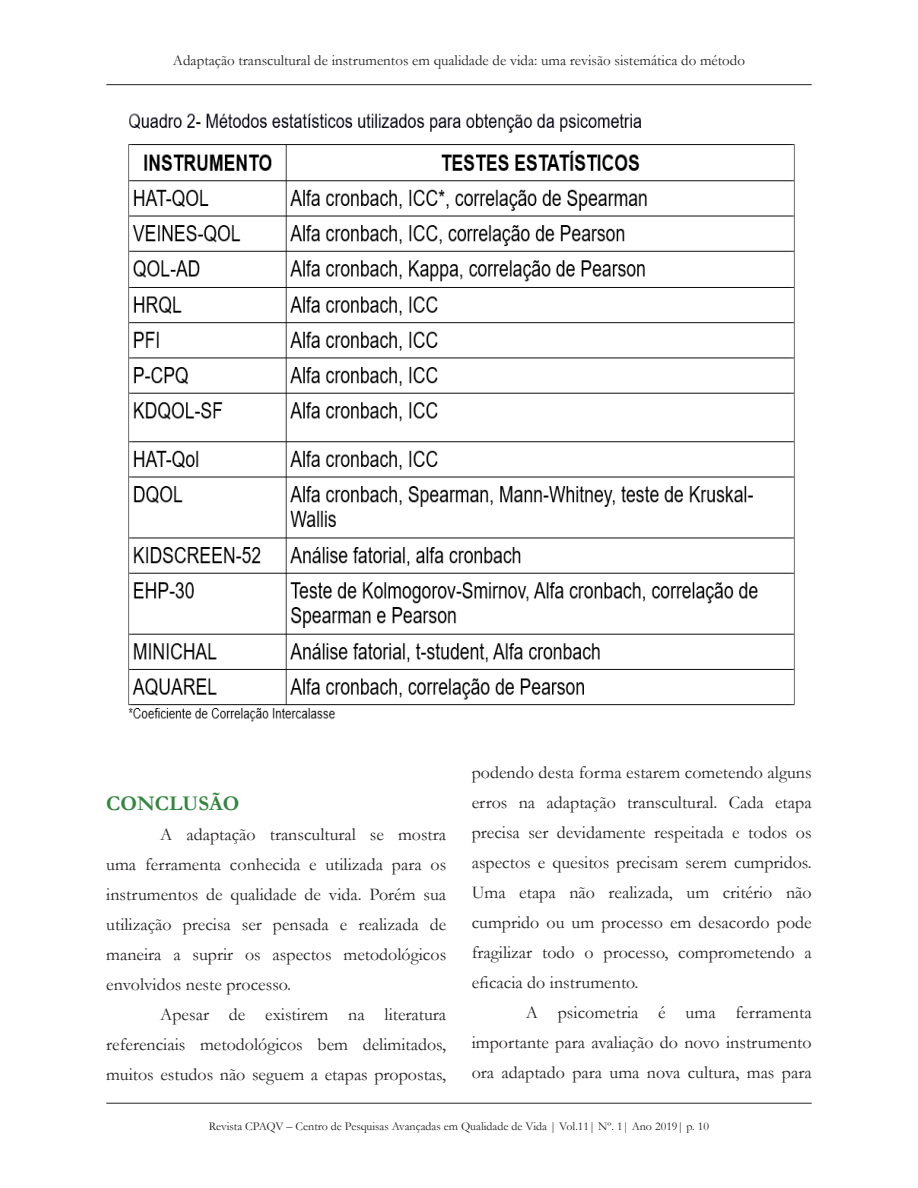
<style>
.page{position:relative;width:918px;height:1188px;background:#fff}
.page>*{position:absolute;margin:0;border:0;box-sizing:border-box;transform-origin:0 0}
.texto{font:700 21px "Garamond";color:#32863f}
.texto-2{font:18px/30px "Garamond";color:#231f20;text-align:justify}
.t1{font:15px "Garamond";color:#231f20}
.t2{font:12px "Garamond";color:#231f20}
</style>
<div class="page">
<hr style="left:106px;top:84px;width:706px;height:1px;background:#231f20">
<hr style="left:106px;top:1103px;width:706px;height:1px;background:#231f20">
<img style="left:128px;top:113px;width:667px;height:609px">
<p class="t1" style="left:173px;top:50px;width:574px">Adaptação transcultural de instrumentos em qualidade de vida: uma revisão sistemática do método</p>
<p class="texto" style="left:106px;top:789px;width:135px">CONCLUSÃO</p>
<p class="texto-2" style="left:106px;top:819px;width:341px;text-indent:54px">A adaptação transcultural se mostra uma ferramenta conhecida e utilizada para os instrumentos de qualidade de vida. Porém sua utilização precisa ser pensada e realizada de maneira a suprir os aspectos metodológicos envolvidos neste processo.</p>
<p class="texto-2" style="left:106px;top:999px;width:341px;text-indent:54px">Apesar de existirem na literatura referenciais metodológicos bem delimitados, muitos estudos não seguem a etapas propostas,</p>
<p class="texto-2" style="left:472px;top:757px;width:341px">podendo desta forma estarem cometendo alguns erros na adaptação transcultural. Cada etapa precisa ser devidamente respeitada e todos os aspectos e quesitos precisam serem cumpridos.<br>Uma etapa não realizada, um critério não cumprido ou um processo em desacordo pode fragilizar todo o processo, comprometendo a eficacia do instrumento.</p>
<p class="texto-2" style="left:472px;top:997px;width:341px;text-indent:54px">A psicometria é uma ferramenta importante para avaliação do novo instrumento ora adaptado para uma nova cultura, mas para</p>
<p class="t2" style="left:209px;top:1119px;width:502px">Revista CPAQV – Centro de Pesquisas Avançadas em Qualidade de Vida | Vol.11| Nº. 1| Ano 2019| p. 10</p>
</div>
